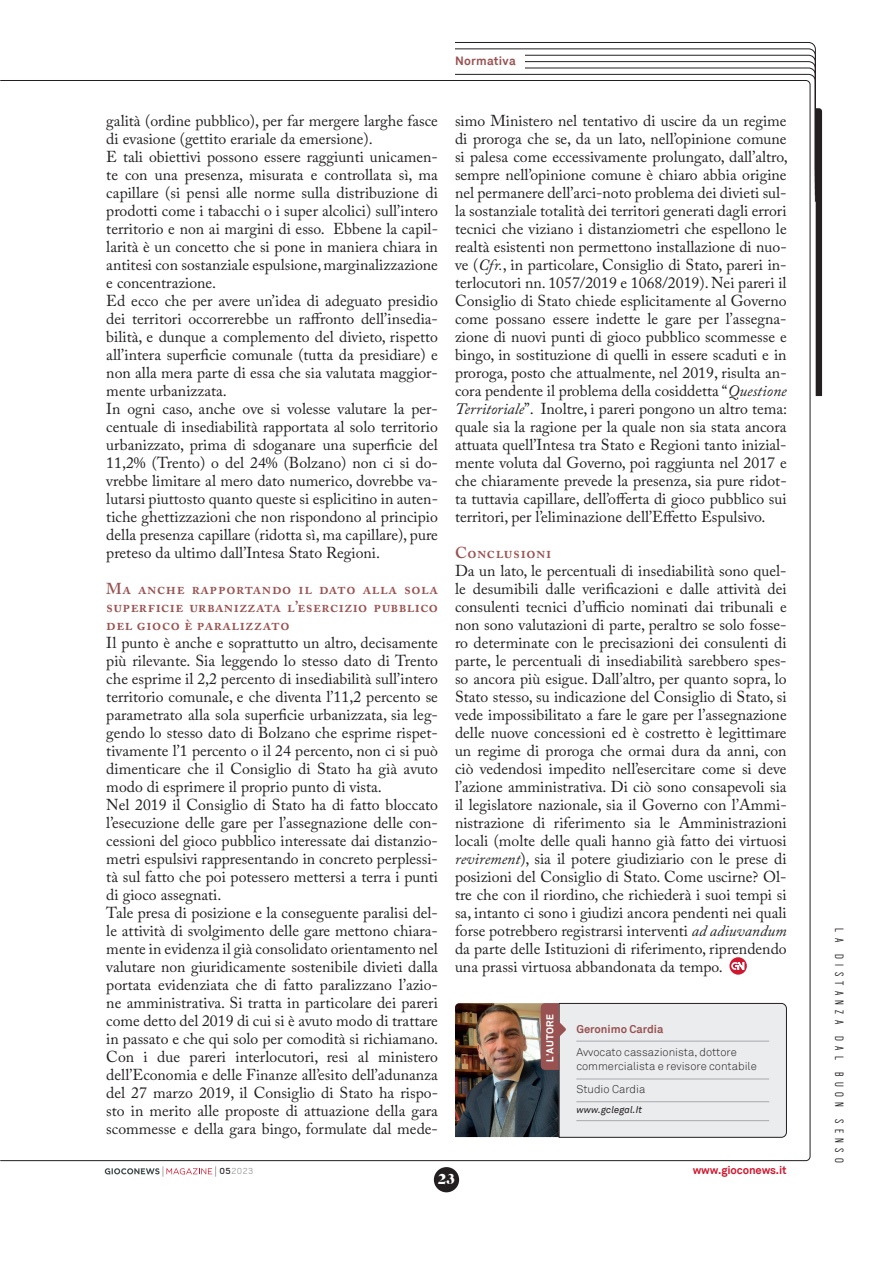
<style>
.page{position:relative;width:893px;height:1263px;background:#fff}
.page>*{position:absolute;margin:0;border:0;box-sizing:border-box;transform-origin:0 0}
.t1{font:15.75px/18px "Adobe Caslon Pro";color:#231f20}
.t2{font:600 15.75px/18px "Adobe Caslon Pro";letter-spacing:.03em;color:#985251;text-align:justify}
.t3{font:15.15px "Caslon Graphique EF";color:#fff}
.t4{font:300 13.5px "Scout Cond";letter-spacing:.4em;color:#231f20}
.t5{font:700 12px "Akkurat";letter-spacing:.02em;color:#985251}
.t6{font:300 11.25px/14.2px "Akkurat";color:#231f20}
.t7{font:700 11.25px "Akkurat";letter-spacing:-.01em;color:#ce182f}
.t8{font:700 11.25px "Akkurat";color:#985251}
.t9{font:700 11.25px "Scout";letter-spacing:.04em;color:#fff}
.t10{font:italic 9.75px "Akkurat";color:#231f20}
.t11{font:300 9.75px "Scout";color:#939598}
.s1{font-style:italic}
.s2{font-weight:400;color:#231f20}
</style>
<div class="page">
<svg style="left:455px;top:42px;width:361px;height:128px"></svg>
<div style="left:434px;top:1167px;width:25px;height:25px;background:#231f20;border-radius:50%"></div>
<svg style="left:105px;top:1166px;width:111px;height:11px"></svg>
<div style="left:816px;top:108px;width:6px;height:288px;background:#231f20"></div>
<div style="left:449px;top:52px;width:76px;height:18px;background:#fff"></div>
<svg style="left:729px;top:957px;width:18px;height:18px"></svg>
<svg style="left:731px;top:962px;width:13px;height:8px"></svg>
<img style="left:455px;top:1003px;width:86px;height:134px">
<svg style="left:541px;top:1003px;width:246px;height:135px;background:#dbdadc"></svg>
<p class="t5" style="left:455px;top:53px;width:62px">Normativa</p>
<p class="t1" style="left:106px;top:112px;width:333px">galità (ordine pubblico), per far mergere larghe fasce di evasione (gettito erariale da emersione).<br>E tali obiettivi possono essere raggiunti unicamen&shy;te con una presenza, misurata e controllata sì, ma capillare (si pensi alle norme sulla distribuzione di prodotti come i tabacchi o i super alcolici) sull’intero territorio e non ai margini di esso. Ebbene la capil&shy;larità è un concetto che si pone in maniera chiara in antitesi con sostanziale espulsione, marginalizzazione e concentrazione.<br>Ed ecco che per avere un’idea di adeguato presidio dei territori occorrerebbe un raffronto dell’insedia&shy;bilità, e dunque a complemento del divieto, rispetto all’intera superficie comunale (tutta da presidiare) e non alla mera parte di essa che sia valutata maggior&shy;mente urbanizzata.<br>In ogni caso, anche ove si volesse valutare la per&shy;centuale di insediabilità rapportata al solo territorio urbanizzato, prima di sdoganare una superficie del 11,2% (Trento) o del 24% (Bolzano) non ci si do&shy;vrebbe limitare al mero dato numerico, dovrebbe va&shy;lutarsi piuttosto quanto queste si esplicitino in auten&shy;tiche ghettizzazioni che non rispondono al principio della presenza capillare (ridotta sì, ma capillare), pure preteso da ultimo dall’Intesa Stato Regioni.</p>
<p class="t2" style="left:106px;top:580px;width:333px">Ma anche rapportando il dato alla sola superficie urbanizzata l’esercizio pubblico del gioco è paralizzato</p>
<p class="t1" style="left:106px;top:634px;width:333px">Il punto è anche e soprattutto un altro, decisamente più rilevante. Sia leggendo lo stesso dato di Trento che esprime il 2,2 percento di insediabilità sull’intero territorio comunale, e che diventa l’11,2 percento se parametrato alla sola superficie urbanizzata, sia leg&shy;gendo lo stesso dato di Bolzano che esprime rispet&shy;tivamente l’1 percento o il 24 percento, non ci si può dimenticare che il Consiglio di Stato ha già avuto modo di esprimere il proprio punto di vista.<br>Nel 2019 il Consiglio di Stato ha di fatto bloccato l’esecuzione delle gare per l’assegnazione delle con&shy;cessioni del gioco pubblico interessate dai distanzio&shy;metri espulsivi rappresentando in concreto perplessi&shy;tà sul fatto che poi potessero mettersi a terra i punti di gioco assegnati.<br>Tale presa di posizione e la conseguente paralisi del&shy;le attività di svolgimento delle gare mettono chiara&shy;mente in evidenza il già consolidato orientamento nel valutare non giuridicamente sostenibile divieti dalla portata evidenziata che di fatto paralizzano l’azio&shy;ne amministrativa. Si tratta in particolare dei pareri come detto del 2019 di cui si è avuto modo di trattare in passato e che qui solo per comodità si richiamano.<br>Con i due pareri interlocutori, resi al ministero dell’Economia e delle Finanze all’esito dell’adunanza del 27 marzo 2019, il Consiglio di Stato ha rispo&shy;sto in merito alle proposte di attuazione della gara scommesse e della gara bingo, formulate dal mede-</p>
<p class="t1" style="left:455px;top:112px;width:334px;text-align:justify">simo Ministero nel tentativo di uscire da un regime di proroga che se, da un lato, nell’opinione comune si palesa come eccessivamente prolungato, dall’altro, sempre nell’opinione comune è chiaro abbia origine nel permanere dell’arci-noto problema dei divieti sul&shy;la sostanziale totalità dei territori generati dagli errori tecnici che viziano i distanziometri che espellono le realtà esistenti non permettono installazione di nuo&shy;ve (<span class="s1">Cfr.</span>, in particolare, Consiglio di Stato, pareri in&shy;terlocutori nn. 1057/2019 e 1068/2019). Nei pareri il Consiglio di Stato chiede esplicitamente al Governo come possano essere indette le gare per l’assegna&shy;zione di nuovi punti di gioco pubblico scommesse e bingo, in sostituzione di quelli in essere scaduti e in proroga, posto che attualmente, nel 2019, risulta an&shy;cora pendente il problema della cosiddetta “<span class="s1">Questione Territoriale</span>”. Inoltre, i pareri pongono un altro tema: quale sia la ragione per la quale non sia stata ancora attuata quell’Intesa tra Stato e Regioni tanto inizial&shy;mente voluta dal Governo, poi raggiunta nel 2017 e che chiaramente prevede la presenza, sia pure ridot&shy;ta tuttavia capillare, dell’offerta di gioco pubblico sui territori, per l’eliminazione dell’Effetto Espulsivo.</p>
<p class="t2" style="left:455px;top:544px;width:98px">Conclusioni</p>
<p class="t1" style="left:455px;top:562px;width:333px;text-align:justify">Da un lato, le percentuali di insediabilità sono quel&shy;le desumibili dalle verificazioni e dalle attività dei consulenti tecnici d’ufficio nominati dai tribunali e non sono valutazioni di parte, peraltro se solo fosse&shy;ro determinate con le precisazioni dei consulenti di parte, le percentuali di insediabilità sarebbero spes&shy;so ancora più esigue. Dall’altro, per quanto sopra, lo Stato stesso, su indicazione del Consiglio di Stato, si vede impossibilitato a fare le gare per l’assegnazione delle nuove concessioni ed è costretto è legittimare un regime di proroga che ormai dura da anni, con ciò vedendosi impedito nell’esercitare come si deve l’azione amministrativa. Di ciò sono consapevoli sia il legislatore nazionale, sia il Governo con l’Ammi&shy;nistrazione di riferimento sia le Amministrazioni locali (molte delle quali hanno già fatto dei virtuosi <span class="s1">revirement</span>), sia il potere giudiziario con le prese di posizioni del Consiglio di Stato. Come uscirne? Ol&shy;tre che con il riordino, che richiederà i suoi tempi si sa, intanto ci sono i giudizi ancora pendenti nei quali forse potrebbero registrarsi interventi <span class="s1">ad adiuvandum </span>da parte delle Istituzioni di riferimento, riprendendo una prassi virtuosa abbandonata da tempo.</p>
<p class="t9" style="left:543px;top:1061px;width:49px;rotate:-90deg">L’AUTORE</p>
<p class="t8" style="left:576px;top:1022px;width:89px">Geronimo Cardia</p>
<p class="t6" style="left:576px;top:1045px;width:182px">Avvocato cassazionista, dottore commercialista e revisore contabile</p>
<p class="t6" style="left:576px;top:1082px;width:70px">Studio Cardia</p>
<p class="t10" style="left:576px;top:1103px;width:67px">www.gclegal.It</p>
<p class="t11" style="left:220px;top:1165px;width:35px"><span class="s2">05</span>2023</p>
<p class="t3" style="left:438px;top:1171px;width:18px">23</p>
<p class="t7" style="left:693px;top:1163px;width:95px">www.gioconews.it</p>
<p class="t4" style="left:848px;top:928px;width:236px;rotate:90deg">LA DISTANZA DAL BUON SENSO</p>
</div>
